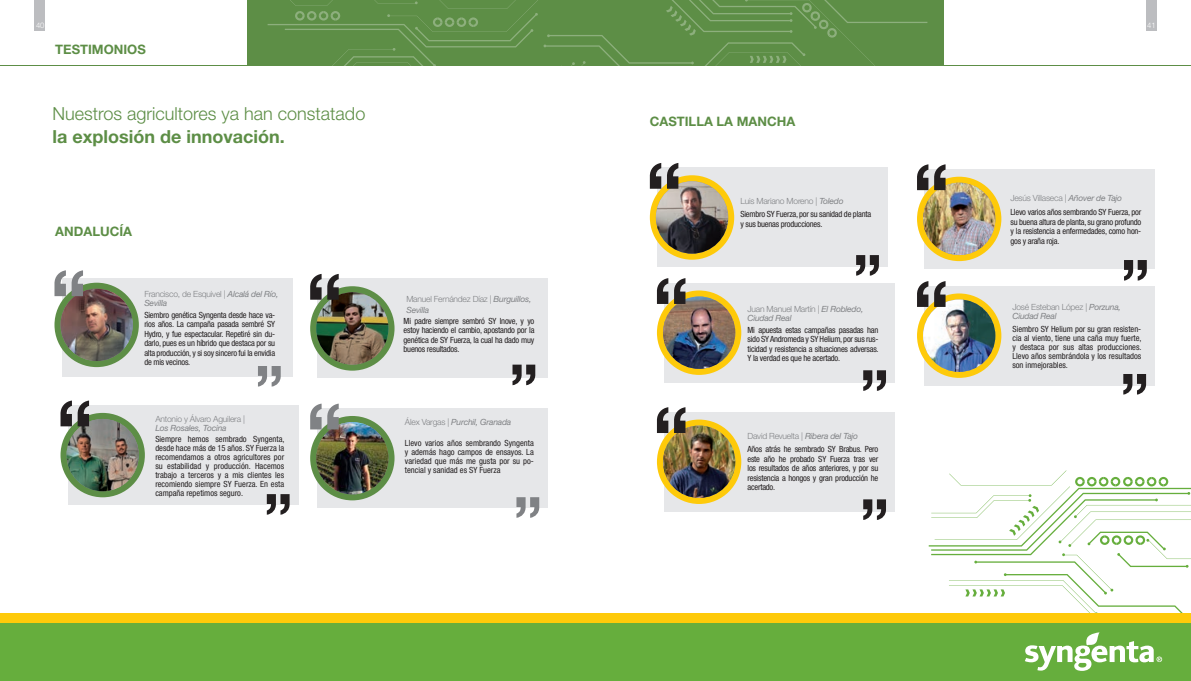
<style>
.page{position:relative;width:1191px;height:681px;background:#fff}
.page>*{position:absolute;margin:0;border:0;box-sizing:border-box;transform-origin:0 0}
.t1{font:300 18px "Helvetica Neue";color:#5d8e46}
.t2{font:700 18px "Helvetica Neue";color:#5d8e46}
.t3{font:700 13px "Helvetica Neue";color:#5d8e46}
.t4{font:300 10px "Helvetica Neue";color:#808285}
.t5{font:italic 9px "Helvetica Neue";color:#808285}
.t6{font:condensed 8.5px/9.5px "Helvetica Neue";letter-spacing:-.025em;color:#231f20;text-align:justify}
.t7{font:300 8.5px/11px "Helvetica Neue";letter-spacing:-.025em;color:#808285}
.t8{font:italic 8.5px/9px "Helvetica Neue";letter-spacing:-.025em;color:#808285}
.t9{font:300 7.6px "Helvetica Neue";color:#fff}
.s1{font-weight:400;font-style:italic}
.s2{font-weight:300;font-style:normal}
</style>
<div class="page">
<div style="left:1146px;top:0;width:11px;height:31px;background:#bcbdc0"></div>
<div style="left:35px;top:0;width:10px;height:31px;background:#bcbdc0"></div>
<div style="left:247px;top:0;width:349px;height:65px;background:#5d8e46"></div>
<div style="left:595px;top:0;width:349px;height:65px;background:#5d8e46"></div>
<hr style="left:0;top:65px;width:1191px;height:1px;background:#5d8e46">
<svg style="left:268px;top:0;width:659px;height:66px"></svg>
<div style="left:0;top:623px;width:1191px;height:57px;background:#66ae3d"></div>
<div style="left:0;top:613px;width:1191px;height:10px;background:#feca0a"></div>
<svg style="left:928px;top:470px;width:263px;height:201px"></svg>
<div style="left:657px;top:168px;width:230px;height:99px;background:#e6e7e9"></div>
<svg style="left:650px;top:175px;width:84px;height:84px"></svg>
<svg style="left:856px;top:255px;width:23px;height:20px"></svg>
<div style="left:924px;top:169px;width:231px;height:99px;background:#e6e7e9"></div>
<div style="left:917px;top:177px;width:84px;height:84px;background:#feca0a;border-radius:50%"></div>
<svg style="left:1124px;top:260px;width:23px;height:20px"></svg>
<img style="left:656px;top:181px;width:72px;height:72px;border-radius:36px">
<img style="left:923px;top:183px;width:72px;height:72px;border-radius:36px">
<svg style="left:649px;top:163px;width:29px;height:26px"></svg>
<svg style="left:917px;top:164px;width:28px;height:26px"></svg>
<div style="left:924px;top:286px;width:231px;height:99px;background:#e6e7e9"></div>
<svg style="left:917px;top:293px;width:84px;height:85px"></svg>
<img style="left:923px;top:299px;width:72px;height:72px;border-radius:36px">
<svg style="left:917px;top:281px;width:28px;height:26px"></svg>
<div style="left:664px;top:283px;width:231px;height:99px;background:#e6e7e9"></div>
<div style="left:657px;top:290px;width:84px;height:85px;background:#feca0a;border-radius:50%"></div>
<svg style="left:863px;top:370px;width:23px;height:21px"></svg>
<img style="left:663px;top:296px;width:72px;height:73px;border-radius:36px">
<svg style="left:656px;top:278px;width:29px;height:26px"></svg>
<svg style="left:1123px;top:374px;width:23px;height:20px"></svg>
<div style="left:664px;top:412px;width:231px;height:99px;background:#e6e7e9"></div>
<svg style="left:657px;top:419px;width:84px;height:84px"></svg>
<svg style="left:863px;top:499px;width:23px;height:20px"></svg>
<img style="left:663px;top:425px;width:72px;height:72px;border-radius:36px">
<svg style="left:656px;top:407px;width:29px;height:26px"></svg>
<div style="left:317px;top:279px;width:231px;height:99px;background:#e6e7e9"></div>
<div style="left:310px;top:286px;width:84px;height:84px;background:#5d8e46;border-radius:50%"></div>
<svg style="left:512px;top:364px;width:23px;height:21px"></svg>
<img style="left:316px;top:292px;width:72px;height:72px;border-radius:36px">
<svg style="left:310px;top:274px;width:29px;height:25px"></svg>
<div style="left:62px;top:278px;width:230px;height:99px;background:#e6e7e9"></div>
<div style="left:54px;top:282px;width:85px;height:85px;background:#5d8e46;border-radius:50%"></div>
<img style="left:60px;top:288px;width:73px;height:73px;border-radius:36px">
<svg style="left:54px;top:270px;width:29px;height:26px"></svg>
<svg style="left:258px;top:366px;width:23px;height:20px"></svg>
<div style="left:68px;top:405px;width:230px;height:99px;background:#e6e7e9"></div>
<div style="left:317px;top:408px;width:231px;height:99px;background:#e6e7e9"></div>
<svg style="left:60px;top:412px;width:85px;height:85px;fill:#5d8e46"></svg>
<div style="left:310px;top:416px;width:84px;height:84px;background:#5d8e46;border-radius:50%"></div>
<svg style="left:267px;top:494px;width:23px;height:20px"></svg>
<svg style="left:516px;top:497px;width:23px;height:20px"></svg>
<img style="left:67px;top:419px;width:72px;height:72px;border-radius:36px">
<img style="left:316px;top:422px;width:72px;height:72px;border-radius:36px">
<svg style="left:60px;top:400px;width:29px;height:26px"></svg>
<svg style="left:310px;top:403px;width:29px;height:26px"></svg>
<p class="t9" style="left:36px;top:21px;width:10px">40</p>
<p class="t9" style="left:1147px;top:20px;width:10px">41</p>
<p class="t3" style="left:55px;top:41px;width:92px">TESTIMONIOS</p>
<p class="t1" style="left:52px;top:102px;width:314px">Nuestros agricultores ya han constatado</p>
<p class="t2" style="left:52px;top:125px;width:234px">la explosión de innovación.</p>
<p class="t3" style="left:55px;top:223px;width:78px">ANDALUCÍA</p>
<p class="t7" style="left:144px;top:289px;width:136px;line-height:9px">Francisco, de Esquivel | <span class="s1">Alcalá del Río,<br>Sevilla</span></p>
<p class="t6" style="left:144px;top:310px;width:132px">Siembro genética Syngenta desde hace va&shy;rios años. La campaña pasada sembré SY Hydro, y fue espectacular. Repetiré sin du&shy;darlo, pues es un híbrido que destaca por su alta producción, y si soy sincero fui la envidia de mis vecinos.</p>
<p class="t7" style="left:155px;top:413px;width:91px">Antonio y Álvaro Aguilera |</p>
<p class="t8" style="left:155px;top:423px;width:73px">Los Rosales, Tocina</p>
<p class="t4" style="left:405px;top:292px;width:85px">Nombre y Apellidos</p>
<p class="t5" style="left:405px;top:304px;width:41px">Andalucía</p>
<p class="t6" style="left:403px;top:315px;width:132px">Mi padre siempre sembró SY Inove, y yo estoy haciendo el cambio, apostando por la genética de SY Fuerza, la cual ha dado muy buenos resultados.</p>
<p class="t7" style="left:406px;top:293px;width:127px">Manuel Fernández Díaz | <span class="s1">Burguillos,<br>Sevilla</span></p>
<p class="t8" style="left:405px;top:417px;width:108px"><span class="s2">Álex Vargas |</span> Purchil, Granada</p>
<p class="t6" style="left:155px;top:434px;width:131px;line-height:9px">Siempre hemos sembrado Syngenta, desde hace más de 15 años. SY Fuerza la recomendamos a otros agricultores por su estabilidad y producción. Hacemos trabajo a terceros y a mis clientes les recomiendo siempre SY Fuerza. En esta campaña repetimos seguro.</p>
<p class="t6" style="left:405px;top:437px;width:130px;line-height:9px">Llevo varios años sembrando Syngenta y además hago campos de ensayos. La variedad que más me gusta por su po&shy;tencial y sanidad es SY Fuerza</p>
<p class="t3" style="left:650px;top:113px;width:147px">CASTILLA LA MANCHA</p>
<p class="t7" style="left:740px;top:195px;width:105px">Luis Mariano Moreno | <span class="s1">Toledo</span></p>
<p class="t7" style="left:1010px;top:193px;width:113px">Jesús Villaseca | <span class="s1">Añover de Tajo</span></p>
<p class="t6" style="left:740px;top:209px;width:132px">Siembro SY Fuerza, por su sanidad de planta y sus buenas producciones.</p>
<p class="t6" style="left:1010px;top:207px;width:132px">Llevo varios años sembrando SY Fuerza, por su buena altura de planta, su grano profundo y la resistencia a enfermedades, como hon&shy;gos y araña roja.</p>
<p class="t8" style="left:747px;top:304px;width:117px"><span class="s2">Juan Manuel Martín |</span> El Robledo,<br>Ciudad Real</p>
<p class="t8" style="left:1012px;top:302px;width:110px"><span class="s2">José Esteban López |</span> Porzuna,<br>Ciudad Real</p>
<p class="t6" style="left:1012px;top:324px;width:131px;line-height:9px">Siembro SY Helium por su gran resisten&shy;cia al viento, tiene una caña muy fuerte, y destaca por sus altas producciones.<br>Llevo años sembrándola y los resultados son inmejorables.</p>
<p class="t6" style="left:747px;top:324px;width:133px">Mi apuesta estas campañas pasadas han sido SY Andromeda y SY Helium, por sus rus&shy;ticidad y resistencia a situaciones adversas.<br>Y la verdad es que he acertado.</p>
<p class="t7" style="left:747px;top:429px;width:112px">David Revuelta | <span class="s1">Ribera del Tajo</span></p>
<p class="t6" style="left:747px;top:444px;width:132px">Años atrás he sembrado SY Brabus. Pero este año he probado SY Fuerza tras ver los resultados de años anteriores, y por su resistencia a hongos y gran producción he acertado.</p>
</div>
